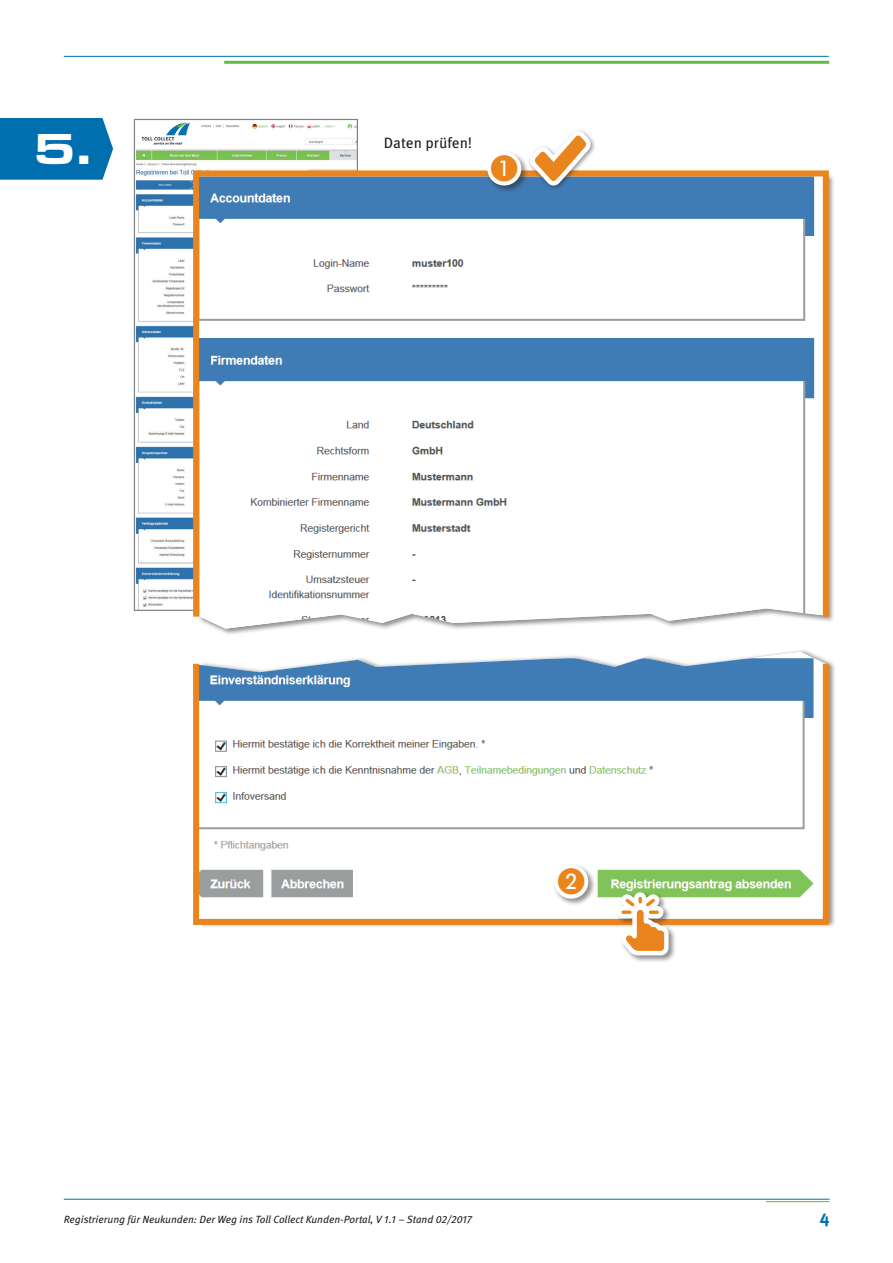
<style>
.page{position:relative;width:893px;height:1263px;background:#fff}
.page>*{position:absolute;margin:0;border:0;box-sizing:border-box;transform-origin:0 0}
.t1{font:900 45px "Eurostile OT Ext";color:#fff}
.t2{font:700 18px "Meta Pro";color:#006faf}
.t3{font:15px "Meta Pro";color:#231f20}
.t4{font:italic 10.5px "Meta Pro";color:#231f20}
</style>
<div class="page">
<img style="left:136px;top:122px;width:220px;height:487px">
<div style="left:197px;top:173px;width:639px;height:463px;background:#231f20;opacity:.5"></div>
<img style="left:198px;top:177px;width:623px;height:452px">
<div style="left:198px;top:648px;width:639px;height:280px;background:#231f20;opacity:.5"></div>
<img style="left:199px;top:652px;width:629px;height:266px">
<div style="left:0;top:118px;width:113px;height:62px;background:#006faf"></div>
<hr style="left:224px;top:61px;width:605px;height:3px;background:#60bb46">
<hr style="left:64px;top:56px;width:765px;height:1px;background:#006faf">
<div style="left:193px;top:170px;width:636px;height:450px;border:6px solid #ea841d"></div>
<div style="left:193px;top:661px;width:636px;height:264px;border:6px solid #ea841d"></div>
<hr style="left:64px;top:1199px;width:766px;height:1px;background:#006faf">
<hr style="left:766px;top:1201px;width:64px;height:1px;background:#60bb46">
<div style="left:486px;top:150px;width:43px;height:43px;background:#231f20;opacity:.5"></div>
<div style="left:487px;top:151px;width:34px;height:35px;border:4px solid #fff;border-radius:50%"></div>
<div style="left:553px;top:863px;width:43px;height:43px;background:#231f20;opacity:.5"></div>
<div style="left:554px;top:865px;width:34px;height:34px;border:4px solid #fff;border-radius:50%"></div>
<div style="left:616px;top:891px;width:60px;height:72px;background:#231f20;opacity:.5"></div>
<svg style="left:617px;top:890px;width:54px;height:68px"></svg>
<div style="left:528px;top:128px;width:69px;height:64px;background:#231f20;opacity:.5"></div>
<svg style="left:526px;top:128px;width:69px;height:61px"></svg>
<svg style="left:491px;top:155px;width:26px;height:27px"></svg>
<svg style="left:558px;top:868px;width:26px;height:27px"></svg>
<h1 class="t1" style="left:33px;top:122px;width:60px">5.</h1>
<h3 class="t3" style="left:384px;top:133px;width:90px">Daten prüfen!</h3>
<p class="t4" style="left:64px;top:1212px;width:410px">Registrierung für Neukunden: Der Weg ins Toll Collect Kunden-Portal, V 1.1 – Stand 02/2017</p>
<h2 class="t2" style="left:820px;top:1205px;width:11px">4</h2>
</div>
